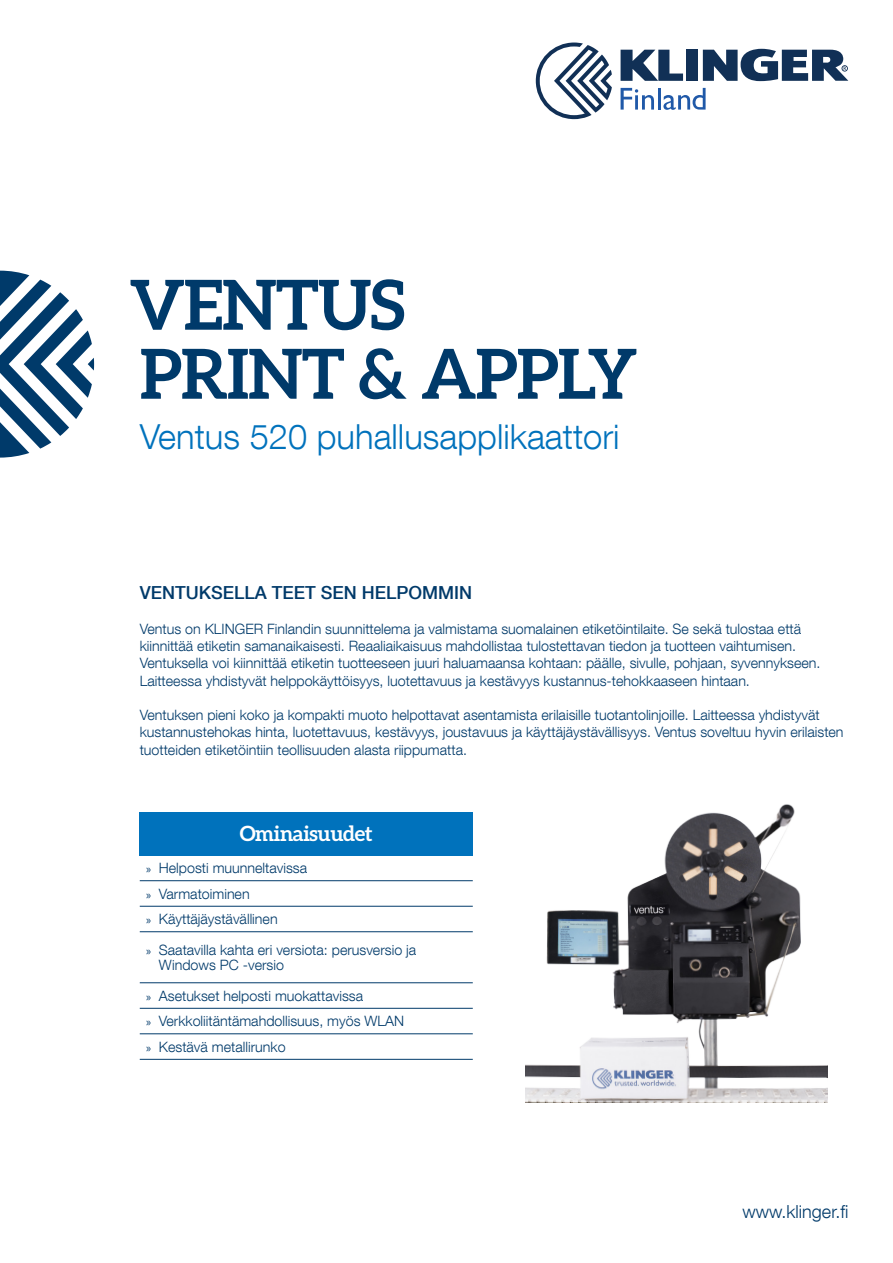
<style>
.page{position:relative;width:893px;height:1263px;background:#fff}
.page>*{position:absolute;margin:0;border:0;box-sizing:border-box;transform-origin:0 0}
.t1{font:700 69px "Aleo";letter-spacing:-.02em;color:#003a6a}
.t2{font:300 34.5px "Helvetica Neue LT Com";color:#0072bc}
.Taulukko_-_otsikko{font:700 21px "Aleo";letter-spacing:-.02em;color:#fff}
.t3{font:500 18px "Helvetica Neue LT Com";color:#003a6a}
.t4{font:300 18px "Helvetica Neue LT Com";color:#003a6a}
.Leipäteksti{font:300 14.25px/17.2px "Helvetica Neue LT Com";color:#003a6a}
.s1{font-family:"Myriad Pro";font-weight:400;font-size:12px}
</style>
<div class="page">
<img style="left:526px;top:804px;width:302px;height:298px">
<div style="left:140px;top:812px;width:333px;height:43px;background:#0072bc"></div>
<hr style="left:140px;top:1008px;width:333px;height:1px;background:#003a6a">
<hr style="left:140px;top:1033px;width:333px;height:1px;background:#003a6a">
<hr style="left:140px;top:1059px;width:333px;height:1px;background:#003a6a">
<hr style="left:140px;top:880px;width:333px;height:1px;background:#003a6a">
<hr style="left:140px;top:906px;width:333px;height:1px;background:#003a6a">
<hr style="left:140px;top:931px;width:333px;height:1px;background:#003a6a">
<hr style="left:140px;top:982px;width:333px;height:1px;background:#003a6a">
<svg style="left:0;top:271px;width:94px;height:187px"></svg>
<div style="left:686px;top:50px;width:11px;height:31px;background:#113056"></div>
<svg style="left:621px;top:50px;width:62px;height:31px"></svg>
<svg style="left:703px;top:49px;width:145px;height:32px"></svg>
<svg style="left:536px;top:43px;width:76px;height:76px"></svg>
<svg style="left:621px;top:88px;width:33px;height:22px"></svg>
<hr style="left:658px;top:88px;width:2px;height:22px;background:#2059a8">
<svg style="left:663px;top:88px;width:43px;height:22px"></svg>
<p class="t1" style="left:129px;top:265px;width:277px">VENTUS</p>
<p class="t1" style="left:140px;top:334px;width:499px">PRINT &amp; APPLY</p>
<p class="t2" style="left:140px;top:415px;width:481px">Ventus 520 puhallusapplikaattori</p>
<p class="t3" style="left:140px;top:582px;width:334px">VENTUKSELLA TEET SEN HELPOMMIN</p>
<p class="Leipäteksti" style="left:140px;top:620px;width:682px">Ventus on KLINGER Finlandin suunnittelema ja valmistama suomalainen etiketöintilaite. Se sekä tulostaa että kiinnittää etiketin samanaikaisesti. Reaaliaikaisuus mahdollistaa tulostettavan tiedon ja tuotteen vaihtumisen.<br>Ventuksella voi kiinnittää etiketin tuotteeseen juuri haluamaansa kohtaan: päälle, sivulle, pohjaan, syvennykseen.<br>Laitteessa yhdistyvät helppokäyttöisyys, luotettavuus ja kestävyys kustannus-tehokkaaseen hintaan.</p>
<p class="Leipäteksti" style="left:140px;top:706px;width:705px">Ventuksen pieni koko ja kompakti muoto helpottavat asentamista erilaisille tuotantolinjoille. Laitteessa yhdistyvät kustannustehokas hinta, luotettavuus, kestävyys, joustavuus ja käyttäjäystävällisyys. Ventus soveltuu hyvin erilaisten tuotteiden etiketöintiin teollisuuden alasta riippumatta.</p>
<p class="Taulukko_-_otsikko" style="left:240px;top:821px;width:135px">Ominaisuudet</p>
<p class="Leipäteksti" style="left:146px;top:859px;width:163px"><span class="s1">»</span> Helposti muunneltavissa</p>
<p class="Leipäteksti" style="left:146px;top:884px;width:105px"><span class="s1">»</span> Varmatoiminen</p>
<p class="Leipäteksti" style="left:146px;top:910px;width:133px"><span class="s1">»</span> Käyttäjäystävällinen</p>
<p class="Leipäteksti" style="left:159px;top:942px;width:259px;line-height:15px;text-indent:-13px"><span class="s1">»</span> Saatavilla kahta eri versiota: perusversio ja<br>Windows PC -versio</p>
<p class="Leipäteksti" style="left:146px;top:987px;width:219px"><span class="s1">»</span> Asetukset helposti muokattavissa</p>
<p class="Leipäteksti" style="left:146px;top:1012px;width:259px"><span class="s1">»</span> Verkkoliitäntämahdollisuus, myös WLAN</p>
<p class="Leipäteksti" style="left:146px;top:1038px;width:141px"><span class="s1">»</span> Kestävä metallirunko</p>
<p class="t4" style="left:743px;top:1200px;width:107px">www.klinger.fi</p>
</div>
